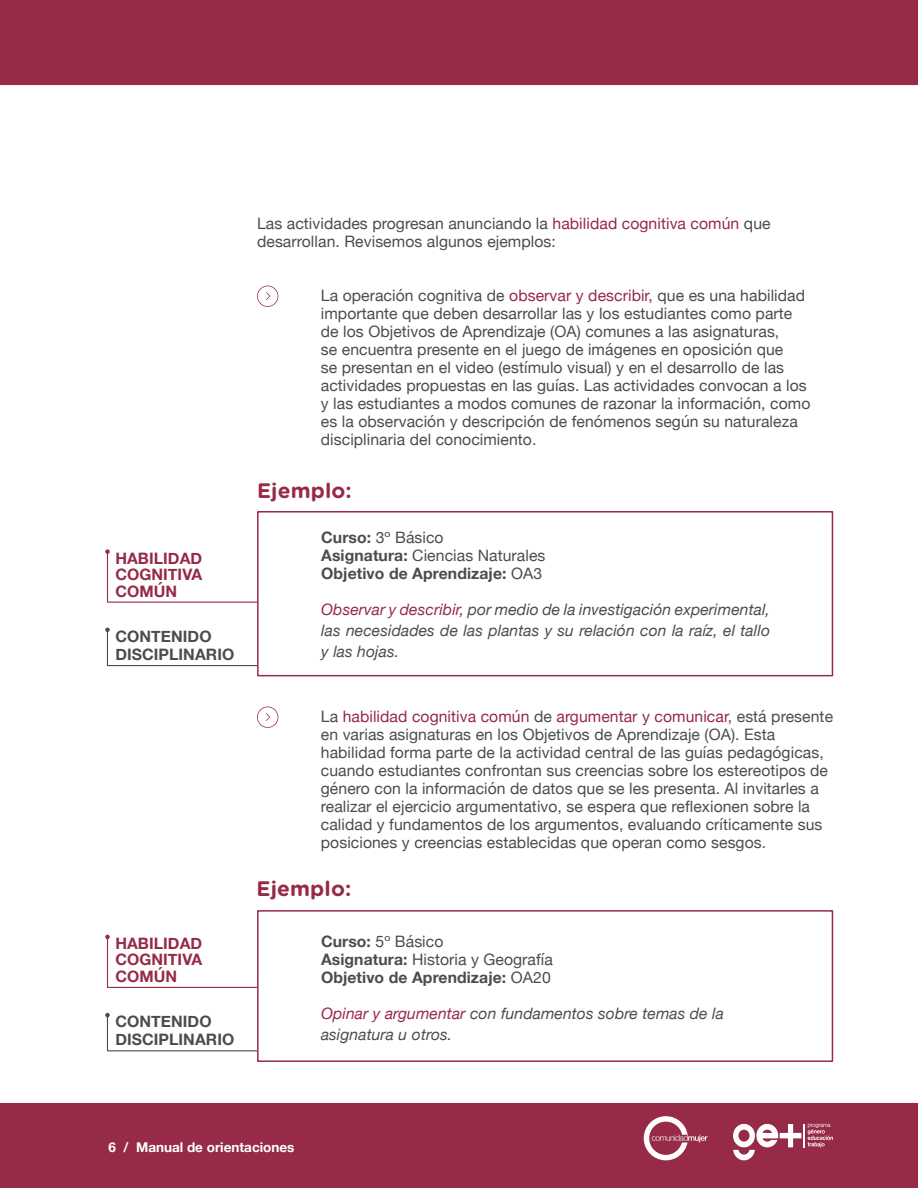
<style>
.page{position:relative;width:918px;height:1188px;background:#fff}
.page>*{position:absolute;margin:0;border:0;box-sizing:border-box;transform-origin:0 0}
.Párrafo{font:700 21px "Gotham Rounded";letter-spacing:.005em;color:#962a47}
.Párrafo-2{font:15.75px/18px "Helvetica Neue";letter-spacing:.005em;color:#4b4c4d}
.Párrafo-3{font:italic 15.75px/21px "Helvetica Neue";letter-spacing:.005em;color:#4b4c4d}
.Párrafo-4{font:700 15.75px "Helvetica Neue";letter-spacing:.005em;color:#4b4c4d}
.Párrafo-5{font:700 15.75px "Helvetica Neue";letter-spacing:.005em;color:#962a47}
.t1{font:700 13.5px "Helvetica Neue";color:#fff}
.s1{color:#962a47}
.s2{font-weight:700}
.s3{font-weight:400}
</style>
<div class="page">
<div style="left:0;top:0;width:918px;height:85px;background:#962a47"></div>
<div style="left:0;top:1103px;width:918px;height:85px;background:#962a47"></div>
<svg style="left:644px;top:1116px;width:64px;height:44px"></svg>
<svg style="left:733px;top:1124px;width:100px;height:36px"></svg>
<div style="left:257px;top:910px;width:576px;height:152px;border:2px solid #962a47"></div>
<svg style="left:105px;top:935px;width:153px;height:54px"></svg>
<svg style="left:105px;top:1013px;width:153px;height:39px"></svg>
<svg style="left:257px;top:707px;width:21px;height:21px"></svg>
<svg style="left:257px;top:286px;width:21px;height:21px"></svg>
<div style="left:257px;top:511px;width:576px;height:165px;border:2px solid #962a47"></div>
<svg style="left:105px;top:549px;width:153px;height:54px"></svg>
<svg style="left:105px;top:628px;width:153px;height:39px"></svg>
<p class="Párrafo-2" style="left:257px;top:215px;width:515px">Las actividades progresan anunciando la <span class="s1">habilidad cognitiva común</span> que desarrollan. Revisemos algunos ejemplos:</p>
<p class="Párrafo-2" style="left:321px;top:287px;width:491px">La operación cognitiva de <span class="s1">observar y describir,</span> que es una habilidad importante que deben desarrollar las y los estudiantes como parte de los Objetivos de Aprendizaje (OA) comunes a las asignaturas,<br>se encuentra presente en el juego de imágenes en oposición que<br>se presentan en el video (estímulo visual) y en el desarrollo de las actividades propuestas en las guías. Las actividades convocan a los y las estudiantes a modos comunes de razonar la información, como es la observación y descripción de fenómenos según su naturaleza disciplinaria del conocimiento.</p>
<p class="Párrafo-5" style="left:115px;top:546px;width:88px">HABILIDAD</p>
<p class="Párrafo-5" style="left:115px;top:562px;width:89px">COGNITIVA</p>
<p class="Párrafo-5" style="left:115px;top:579px;width:63px">COMÚN</p>
<p class="Párrafo-4" style="left:115px;top:624px;width:98px">CONTENIDO</p>
<p class="Párrafo-4" style="left:115px;top:642px;width:121px">DISCIPLINARIO</p>
<p class="Párrafo-5" style="left:115px;top:931px;width:88px">HABILIDAD</p>
<p class="Párrafo-5" style="left:115px;top:947px;width:89px">COGNITIVA</p>
<p class="Párrafo-5" style="left:115px;top:964px;width:63px">COMÚN</p>
<p class="Párrafo-4" style="left:115px;top:1009px;width:98px">CONTENIDO</p>
<p class="Párrafo-4" style="left:115px;top:1027px;width:121px">DISCIPLINARIO</p>
<p class="Párrafo" style="left:257px;top:475px;width:96px">Ejemplo:</p>
<p class="Párrafo-2" style="left:321px;top:529px;width:124px"><span class="s2">Curso:</span> 3º Básico</p>
<p class="Párrafo-2" style="left:321px;top:547px;width:226px"><span class="s2">Asignatura:</span> Ciencias Naturales</p>
<p class="Párrafo-4" style="left:321px;top:561px;width:222px">Objetivo de Aprendizaje: <span class="s3">OA3</span></p>
<p class="Párrafo-3" style="left:321px;top:600px;width:450px;text-align:justify"><span class="s1">Observar y describir,</span> por medio de la investigación experimental, las necesidades de las plantas y su relación con la raíz, el tallo y las hojas.</p>
<p class="Párrafo-2" style="left:321px;top:708px;width:514px">La <span class="s1">habilidad cognitiva común</span> de <span class="s1">argumentar y comunicar,</span> está presente en varias asignaturas en los Objetivos de Aprendizaje (OA). Esta habilidad forma parte de la actividad central de las guías pedagógicas, cuando estudiantes confrontan sus creencias sobre los estereotipos de género con la información de datos que se les presenta. Al invitarles a realizar el ejercicio argumentativo, se espera que reflexionen sobre la calidad y fundamentos de los argumentos, evaluando críticamente sus posiciones y creencias establecidas que operan como sesgos.</p>
<p class="Párrafo" style="left:257px;top:873px;width:96px">Ejemplo:</p>
<p class="Párrafo-2" style="left:321px;top:933px;width:124px"><span class="s2">Curso:</span> 5º Básico</p>
<p class="Párrafo-2" style="left:321px;top:951px;width:233px"><span class="s2">Asignatura:</span> Historia y Geografía</p>
<p class="Párrafo-4" style="left:321px;top:965px;width:231px">Objetivo de Aprendizaje: <span class="s3">OA20</span></p>
<p class="Párrafo-3" style="left:321px;top:1003px;width:405px"><span class="s1">Opinar y argumentar</span> con fundamentos sobre temas de la asignatura u otros.</p>
<p class="t1" style="left:109px;top:1136px;width:187px">6 / Manual de orientaciones</p>
</div>
